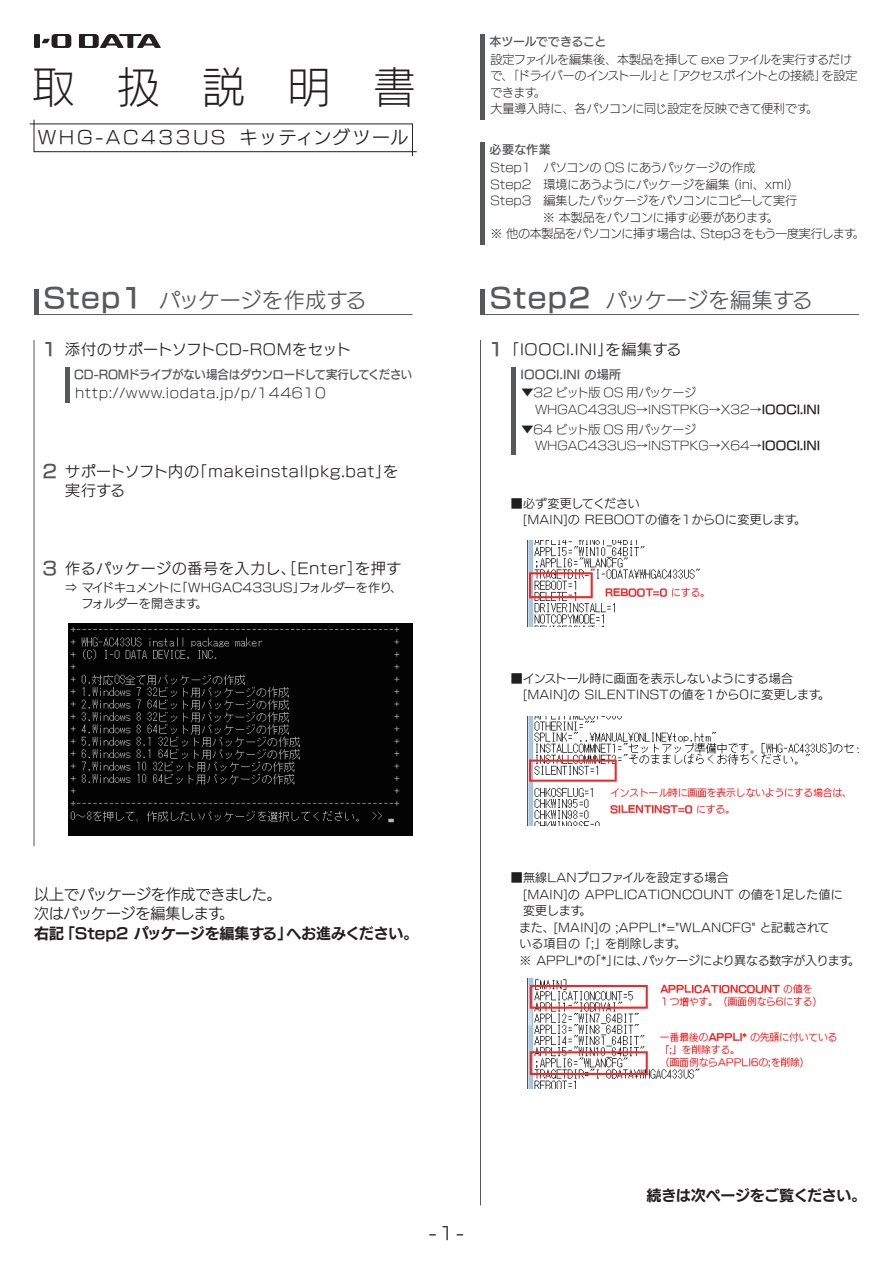
<style>
.page{position:relative;width:893px;height:1263px;background:#fff}
.page>*{position:absolute;margin:0;border:0;box-sizing:border-box;transform-origin:0 0}
.t1{font:42px "New Rodin Pro N L";letter-spacing:1.03em;color:#231f20}
.t2{font:21px "New Rodin Pro N M";letter-spacing:.005em;color:#57585a}
.t3{font:18px "New Rodin Pro N M";letter-spacing:.135em;color:#231f20}
.t4{font:18px "New Rodin Pro N DB";color:#57585a}
.t5{font:15px/19.5px "New Rodin Pro N M";letter-spacing:.05em;color:#231f20}
.t6{font:15px "New Rodin Pro N B";letter-spacing:-.01em;color:#231f20}
.t7{font:15px/19.5px "New Rodin Pro N M";letter-spacing:-.02em;color:#231f20}
.t8{font:15px "New Rodin Pro N M";letter-spacing:.03em;color:#231f20}
.t9{font:13.5px "New Rodin Pro N L";letter-spacing:.05em;color:#231f20}
.t10{font:12px/16.5px "New Rodin Pro N M";letter-spacing:.015em;color:#231f20}
.t11{font:12px/16.5px "New Rodin Pro N L";letter-spacing:-.02em;color:#231f20}
.t12{font:12px/16.5px "New Rodin Pro N L";color:#231f20}
.t13{font:12px "New Rodin Pro N DB";letter-spacing:-.025em;color:#57585a;scale:.95 1}
.t14{font:12px "New Rodin Pro N DB";letter-spacing:-.025em;color:#57585a}
.t15{font:12px "New Rodin Pro N DB";letter-spacing:.015em;color:#57585a}
.s1{font-family:"New Rodin Pro N DB";font-size:27px}
.s2{font-family:"New Rodin Pro N DB";font-size:18px;color:#57585a}
.s3{font-family:"New Rodin Pro N DB"}
</style>
<div class="page">
<div style="left:34px;top:34px;width:6px;height:14px;background:#231f20"></div>
<svg style="left:42px;top:34px;width:29px;height:14px"></svg>
<svg style="left:79px;top:34px;width:82px;height:14px"></svg>
<svg style="left:29px;top:119px;width:388px;height:37px"></svg>
<div style="left:34px;top:289px;width:5px;height:26px;background:#57585a"></div>
<hr style="left:34px;top:314px;width:378px;height:1px;background:#57585a">
<hr style="left:34px;top:340px;width:1px;height:506px;background:#57585a">
<hr style="left:65px;top:368px;width:4px;height:35px;background:#57585a">
<div style="left:480px;top:289px;width:5px;height:26px;background:#57585a"></div>
<hr style="left:480px;top:314px;width:379px;height:1px;background:#57585a">
<hr style="left:480px;top:340px;width:1px;height:865px;background:#57585a">
<div style="left:511px;top:368px;width:5px;height:87px;background:#57585a"></div>
<div style="left:480px;top:34px;width:5px;height:86px;background:#57585a"></div>
<div style="left:480px;top:142px;width:5px;height:102px;background:#57585a"></div>
<img style="left:68px;top:623px;width:344px;height:212px">
<img style="left:527px;top:541px;width:177px;height:85px">
<img style="left:527px;top:716px;width:332px;height:110px">
<img style="left:527px;top:979px;width:310px;height:109px">
<h1 class="t1" style="left:32px;top:51px;width:385px">取扱説明書</h1>
<h3 class="t3" style="left:38px;top:122px;width:372px">WHG-AC433US キッティングツール</h3>
<h2 class="t2" style="left:44px;top:282px;width:324px"><span class="s1">Step1</span> パッケージを作成する</h2>
<h3 class="t4" style="left:43px;top:334px;width:16px">1</h3>
<p class="t9" style="left:75px;top:382px;width:252px">http://www.iodata.jp/p/144610</p>
<p class="t8" style="left:65px;top:336px;width:287px">添付のサポートソフトCD-ROMをセット</p>
<p class="t13" style="left:74px;top:364px;width:358px">CD-ROMドライブがない場合はダウンロードして実行してください</p>
<p class="t5" style="left:65px;top:460px;width:335px;text-indent:-23px"><span class="s2">2</span> サポートソフト内の「makeinstallpkg.bat」を実行する</p>
<p class="t5" style="left:43px;top:557px;width:360px"><span class="s2">3</span> 作るパッケージの番号を入力し、［Enter］を押す</p>
<p class="t10" style="left:65px;top:578px;width:338px">⇒ マイドキュメントに「WHGAC433US」フォルダーを作り、　 フォルダーを開きます。</p>
<p class="t7" style="left:34px;top:883px;width:249px">以上でパッケージを作成できました。次はパッケージを編集します。</p>
<p class="t6" style="left:34px;top:920px;width:386px">右記「Step2 パッケージを編集する」へお進みください。</p>
<p class="t14" style="left:489px;top:31px;width:119px">本ツールでできること</p>
<p class="t11" style="left:490px;top:50px;width:368px">設定ファイルを編集後、本製品を挿して exe ファイルを実行するだけで、「ドライバーのインストール」と「アクセスポイントとの接続」を設定できます。<br>大量導入時に、各パソコンに同じ設定を反映できて便利です。</p>
<p class="t14" style="left:489px;top:139px;width:63px">必要な作業</p>
<p class="t11" style="left:491px;top:158px;width:376px">Step1　パソコンの OS にあうパッケージの作成<br>Step2　環境にあうようにパッケージを編集（ini、xml）<br>Step3　編集したパッケージをパソコンにコピーして実行<br>　　　　 ※ 本製品をパソコンに挿す必要があります。<br>※ 他の本製品をパソコンに挿す場合は、Step3 をもう一度実行します。</p>
<h2 class="t2" style="left:490px;top:282px;width:324px"><span class="s1">Step2</span> パッケージを編集する</h2>
<h3 class="t4" style="left:489px;top:334px;width:16px">1</h3>
<p class="t5" style="left:504px;top:338px;width:179px">「IOOCI.INI」を編集する</p>
<p class="t15" style="left:520px;top:364px;width:102px">IOOCI.INI の場所</p>
<p class="t12" style="left:535px;top:384px;width:287px;text-indent:-14px">▼32 ビット版 OS 用パッケージ<br>WHGAC433US→INSTPKG→X32→<span class="s3">IOOCI.INI</span></p>
<p class="t12" style="left:535px;top:420px;width:287px;text-indent:-14px">▼64 ビット版 OS 用パッケージ<br>WHGAC433US→INSTPKG→X64→<span class="s3">IOOCI.INI</span></p>
<p class="t10" style="left:511px;top:494px;width:297px">■必ず変更してください<br>　[MAIN]の REBOOTの値を1から0に変更します。</p>
<p class="t10" style="left:511px;top:669px;width:321px">■インストール時に画面を表示しないようにする場合　[MAIN]の SILENTINSTの値を1から0に変更します。</p>
<p class="t10" style="left:511px;top:868px;width:334px">■無線LANプロファイルを設定する場合<br>　[MAIN]の APPLICATIONCOUNT の値を１足した値に　変更します。</p>
<p class="t10" style="left:519px;top:918px;width:342px">また、[MAIN]の ;APPLI*="WLANCFG" と記載されて<br>いる項目の 「;」を削除します。<br>※ APPLI*の「*」には、パッケージにより異なる数字が入ります。</p>
<h3 class="t3" style="left:429px;top:1218px;width:37px">-１-</h3>
<p class="t6" style="left:647px;top:1182px;width:221px">続きは次ページをご覧ください。</p>
</div>
